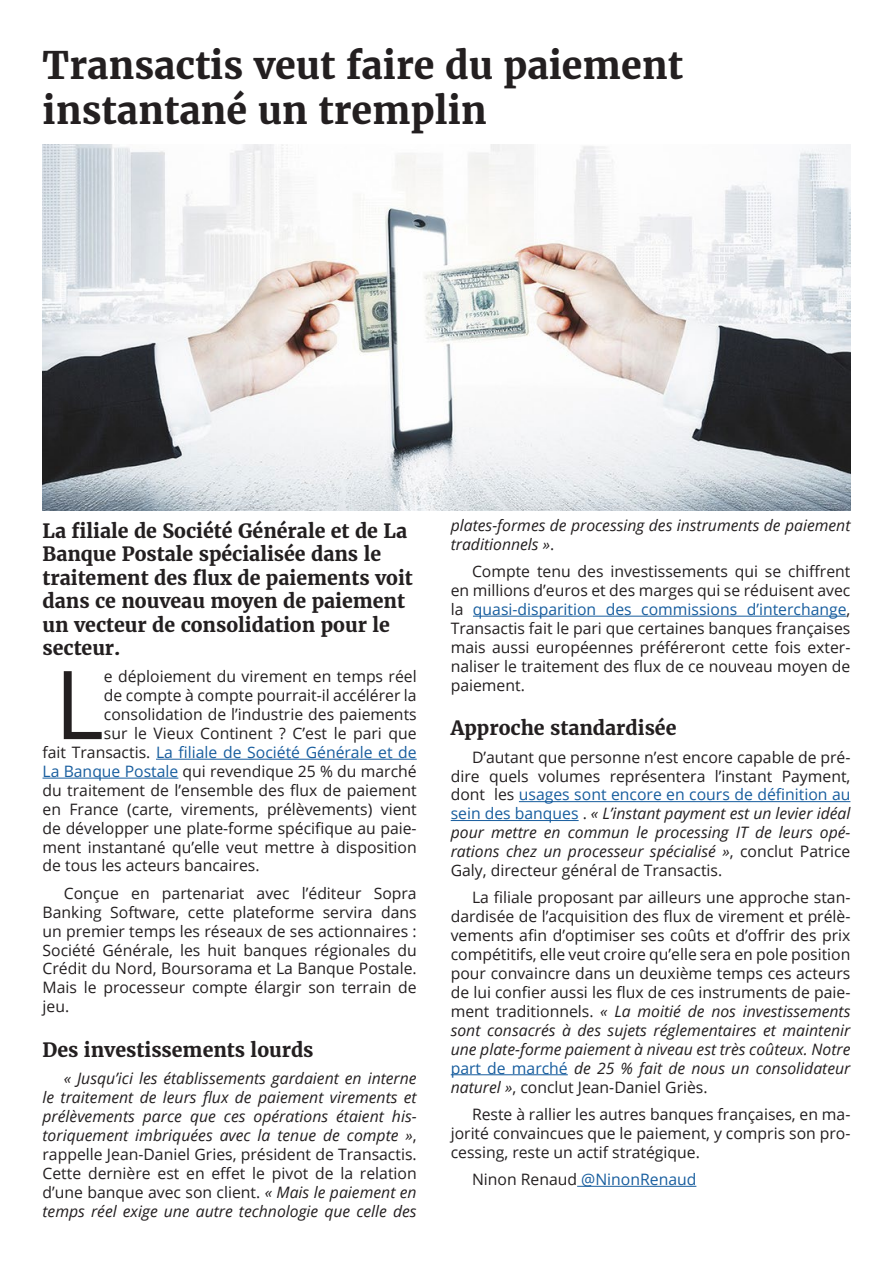
<style>
.page{position:relative;width:893px;height:1263px;background:#fff}
.page>*{position:absolute;margin:0;border:0;box-sizing:border-box;transform-origin:0 0}
.t1{font:95.25px "Open Sans";color:#231f20}
.Titre{font:700 37.5px/45px "Merriweather";color:#231f20}
.Titre_de_chapitre{font:700 19.5px/23.4px "Merriweather";color:#231f20}
.t2{font:15.75px/18.9px "Open Sans";color:#231f20;text-align:justify}
.t3{font:italic 15.75px/18.9px "Open Sans";color:#231f20;text-align:justify}
.t4{font:15.75px "Open Sans";color:#175d9e}
.s1{color:#231f20}
.s2{color:#175d9e}
.s3{font-style:normal}
.s4{font-style:italic}
</style>
<div class="page">
<hr style="left:156px;top:759px;width:261px;height:1px;background:#175d9e">
<hr style="left:43px;top:778px;width:135px;height:1px;background:#175d9e">
<hr style="left:473px;top:616px;width:374px;height:1px;background:#175d9e">
<hr style="left:519px;top:801px;width:331px;height:1px;background:#175d9e">
<hr style="left:451px;top:820px;width:128px;height:1px;background:#175d9e">
<hr style="left:451px;top:1074px;width:117px;height:1px;background:#175d9e">
<hr style="left:577px;top:1186px;width:119px;height:1px;background:#175d9e">
<img style="left:43px;top:145px;width:807px;height:365px">
<p class="Titre" style="left:43px;top:44px;width:642px">Transactis veut faire du paiement instantané un tremplin</p>
<p class="Titre_de_chapitre" style="left:43px;top:519px;width:372px">La filiale de Société Générale et de La<br>Banque Postale spécialisée dans le traitement des flux de paiements voit dans ce nouveau moyen de paiement un vecteur de consolidation pour le secteur.</p>
<p class="t1" style="left:54px;top:639px;width:51px">L</p>
<p class="t2" style="left:104px;top:667px;width:314px">e déploiement du virement en temps réel</p>
<p class="t2" style="left:104px;top:686px;width:314px">de compte à compte pourrait-il accélérer la</p>
<p class="t2" style="left:104px;top:705px;width:314px">consolidation de l’industrie des paiements</p>
<p class="t2" style="left:104px;top:723px;width:314px">sur le Vieux Continent ? C’est le pari que</p>
<p class="t4" style="left:43px;top:741px;width:376px"><span class="s1">fait Transactis.</span> La filiale de Société Générale et de</p>
<p class="t2" style="left:43px;top:761px;width:376px"><span class="s2">La Banque Postale</span> qui revendique 25 % du marché</p>
<p class="t2" style="left:43px;top:780px;width:376px">du traitement de l’ensemble des flux de paiement</p>
<p class="t2" style="left:43px;top:799px;width:376px">en France (carte, virements, prélèvements) vient</p>
<p class="t2" style="left:43px;top:818px;width:376px">de développer une plate-forme spécifique au paie-</p>
<p class="t2" style="left:43px;top:837px;width:376px">ment instantané qu’elle veut mettre à disposition</p>
<p class="t2" style="left:43px;top:856px;width:219px">de tous les acteurs bancaires.</p>
<p class="t2" style="left:43px;top:883px;width:376px;text-indent:21px">Conçue en partenariat avec l’éditeur Sopra Banking Software, cette plateforme servira dans un premier temps les réseaux de ses actionnaires :<br>Société Générale, les huit banques régionales du Crédit du Nord, Boursorama et La Banque Postale.<br>Mais le processeur compte élargir son terrain de jeu.</p>
<p class="Titre_de_chapitre" style="left:43px;top:1038px;width:273px">Des investissements lourds</p>
<p class="t3" style="left:43px;top:1069px;width:376px;text-indent:21px">« Jusqu’ici les établissements gardaient en interne le traitement de leurs flux de paiement virements et prélèvements parce que ces opérations étaient his&shy;toriquement imbriquées avec la tenue de compte »<span class="s3">, rappelle Jean-Daniel Gries, président de Transactis.<br>Cette dernière est en effet le pivot de la relation d’une banque avec son client.</span> « Mais le paiement en temps réel exige une autre technologie que celle des</p>
<p class="t3" style="left:451px;top:515px;width:401px">plates-formes de processing des instruments de paiement traditionnels »<span class="s3">.</span></p>
<p class="t2" style="left:451px;top:562px;width:401px;text-indent:21px">Compte tenu des investissements qui se chiffrent en millions d’euros et des marges qui se réduisent avec la <span class="s2">quasi-disparition des commissions d’interchange</span>, Transactis fait le pari que certaines banques françaises mais aussi européennes préféreront cette fois exter&shy;naliser le traitement des flux de ce nouveau moyen de paiement.</p>
<p class="Titre_de_chapitre" style="left:451px;top:717px;width:227px">Approche standardisée</p>
<p class="t2" style="left:451px;top:747px;width:401px;text-indent:21px">D’autant que personne n’est encore capable de pré&shy;dire quels volumes représentera l’instant Payment, dont les <span class="s2">usages sont encore en cours de définition au sein des banques</span> . <span class="s4">« L’instant payment est un levier idéal pour mettre en commun le processing IT de leurs opé&shy;rations chez un processeur spécialisé »</span>, conclut Patrice Galy, directeur général de Transactis.</p>
<p class="t2" style="left:451px;top:888px;width:401px;text-indent:21px">La filiale proposant par ailleurs une approche stan&shy;dardisée de l’acquisition des flux de virement et prélè&shy;vements afin d’optimiser ses coûts et d’offrir des prix compétitifs, elle veut croire qu’elle sera en pole position pour convaincre dans un deuxième temps ces acteurs de lui confier aussi les flux de ces instruments de paie&shy;ment traditionnels. <span class="s4">« La moitié de nos investissements sont consacrés à des sujets réglementaires et maintenir une plate-forme paiement à niveau est très coûteux. Notre </span><span class="s2">part de marché</span> <span class="s4">de 25 % fait de nous un consolidateur naturel »</span>, conclut Jean-Daniel Griès.</p>
<p class="t2" style="left:451px;top:1104px;width:401px;text-indent:21px">Reste à rallier les autres banques françaises, en ma&shy;jorité convaincues que le paiement, y compris son pro&shy;cessing, reste un actif stratégique.</p>
<p class="t4" style="left:472px;top:1168px;width:226px"><span class="s1">Ninon Renaud</span> @NinonRenaud</p>
</div>
